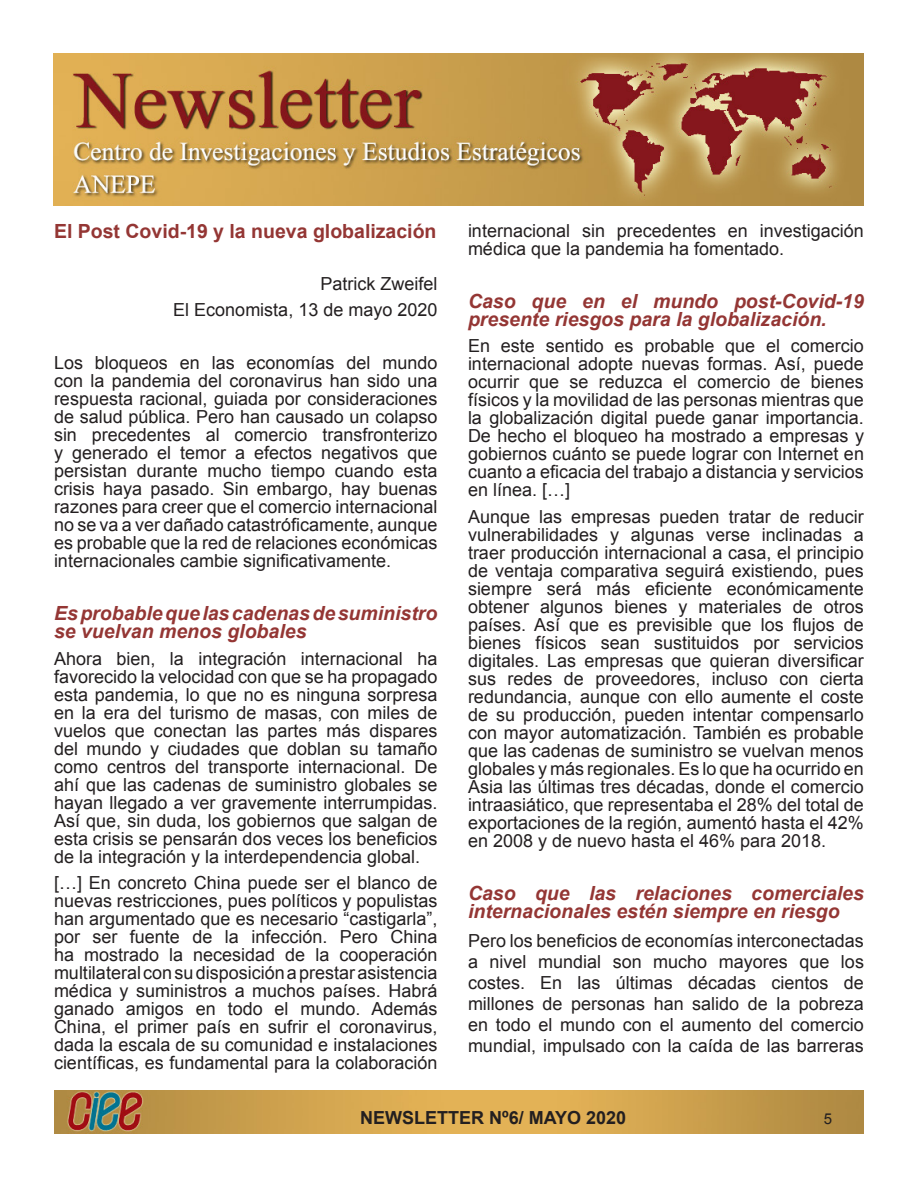
<style>
.page{position:relative;width:918px;height:1188px;background:#fff}
.page>*{position:absolute;margin:0;border:0;box-sizing:border-box;transform-origin:0 0}
.t1{font:italic 700 19.5px/18px "Arial";color:#943634}
.t2{font:700 19.5px "Arial";color:#943634}
.t3{font:18px/18px "Arial";color:#231f20;text-align:justify}
.t4{font:700 18px "Arial";color:#231f20}
.t5{font:15px "Arial";color:#231f20}
</style>
<div class="page">
<img style="left:54px;top:1090px;width:810px;height:43px">
<img style="left:53px;top:54px;width:811px;height:151px">
<p class="t2" style="left:54px;top:218px;width:384px">El Post Covid-19 y la nueva globalización</p>
<p class="t3" style="left:320px;top:274px;width:119px">Patrick Zweifel</p>
<p class="t3" style="left:173px;top:301px;width:266px">El Economista, 13 de mayo 2020</p>
<p class="t3" style="left:54px;top:354px;width:385px">Los bloqueos en las economías del mundo con la pandemia del coronavirus han sido una respuesta racional, guiada por consideraciones de salud pública. Pero han causado un colapso sin precedentes al comercio transfronterizo y generado el temor a efectos negativos que persistan durante mucho tiempo cuando esta crisis haya pasado. Sin embargo, hay buenas razones para creer que el comercio internacional no se va a ver dañado catastróficamente, aunque es probable que la red de relaciones económicas internacionales cambie significativamente.</p>
<p class="t1" style="left:54px;top:605px;width:385px">Es probable que las cadenas de suministro se vuelvan menos globales</p>
<p class="t3" style="left:54px;top:649px;width:385px">Ahora bien, la integración internacional ha favorecido la velocidad con que se ha propagado esta pandemia, lo que no es ninguna sorpresa en la era del turismo de masas, con miles de vuelos que conectan las partes más dispares del mundo y ciudades que doblan su tamaño como centros del transporte internacional. De ahí que las cadenas de suministro globales se hayan llegado a ver gravemente interrumpidas.<br>Así que, sin duda, los gobiernos que salgan de esta crisis se pensarán dos veces los beneficios de la integración y la interdependencia global.</p>
<p class="t3" style="left:54px;top:874px;width:385px">[…] En concreto China puede ser el blanco de nuevas restricciones, pues políticos y populistas han argumentado que es necesario “castigarla”, por ser fuente de la infección. Pero China ha mostrado la necesidad de la cooperación multilateral con su disposición a prestar asistencia médica y suministros a muchos países. Habrá ganado amigos en todo el mundo. Además China, el primer país en sufrir el coronavirus, dada la escala de su comunidad e instalaciones científicas, es fundamental para la colaboración</p>
<p class="t3" style="left:468px;top:222px;width:397px">internacional sin precedentes en investigación médica que la pandemia ha fomentado.</p>
<p class="t1" style="left:468px;top:293px;width:398px">Caso que en el mundo post-Covid-19 presente riesgos para la globalización.</p>
<p class="t3" style="left:468px;top:337px;width:398px">En este sentido es probable que el comercio internacional adopte nuevas formas. Así, puede ocurrir que se reduzca el comercio de bienes físicos y la movilidad de las personas mientras que la globalización digital puede ganar importancia.<br>De hecho el bloqueo ha mostrado a empresas y gobiernos cuánto se puede lograr con Internet en cuanto a eficacia del trabajo a distancia y servicios en línea. […]</p>
<p class="t3" style="left:468px;top:508px;width:397px">Aunque las empresas pueden tratar de reducir vulnerabilidades y algunas verse inclinadas a traer producción internacional a casa, el principio de ventaja comparativa seguirá existiendo, pues siempre será más eficiente económicamente obtener algunos bienes y materiales de otros países. Así que es previsible que los flujos de bienes físicos sean sustituidos por servicios digitales. Las empresas que quieran diversificar sus redes de proveedores, incluso con cierta redundancia, aunque con ello aumente el coste de su producción, pueden intentar compensarlo con mayor automatización. También es probable que las cadenas de suministro se vuelvan menos globales y más regionales. Es lo que ha ocurrido en Asia las últimas tres décadas, donde el comercio intraasiático, que representaba el 28% del total de exportaciones de la región, aumentó hasta el 42% en 2008 y de nuevo hasta el 46% para 2018.</p>
<p class="t1" style="left:468px;top:885px;width:397px">Caso que las relaciones comerciales internacionales estén siempre en riesgo</p>
<p class="t3" style="left:468px;top:931px;width:397px;line-height:21px">Pero los beneficios de economías interconectadas a nivel mundial son mucho mayores que los costes. En las últimas décadas cientos de millones de personas han salido de la pobreza en todo el mundo con el aumento del comercio mundial, impulsado con la caída de las barreras</p>
<p class="t4" style="left:360px;top:1106px;width:267px">NEWSLETTER Nº6/ MAYO 2020</p>
<p class="t5" style="left:824px;top:1109px;width:10px">5</p>
</div>
